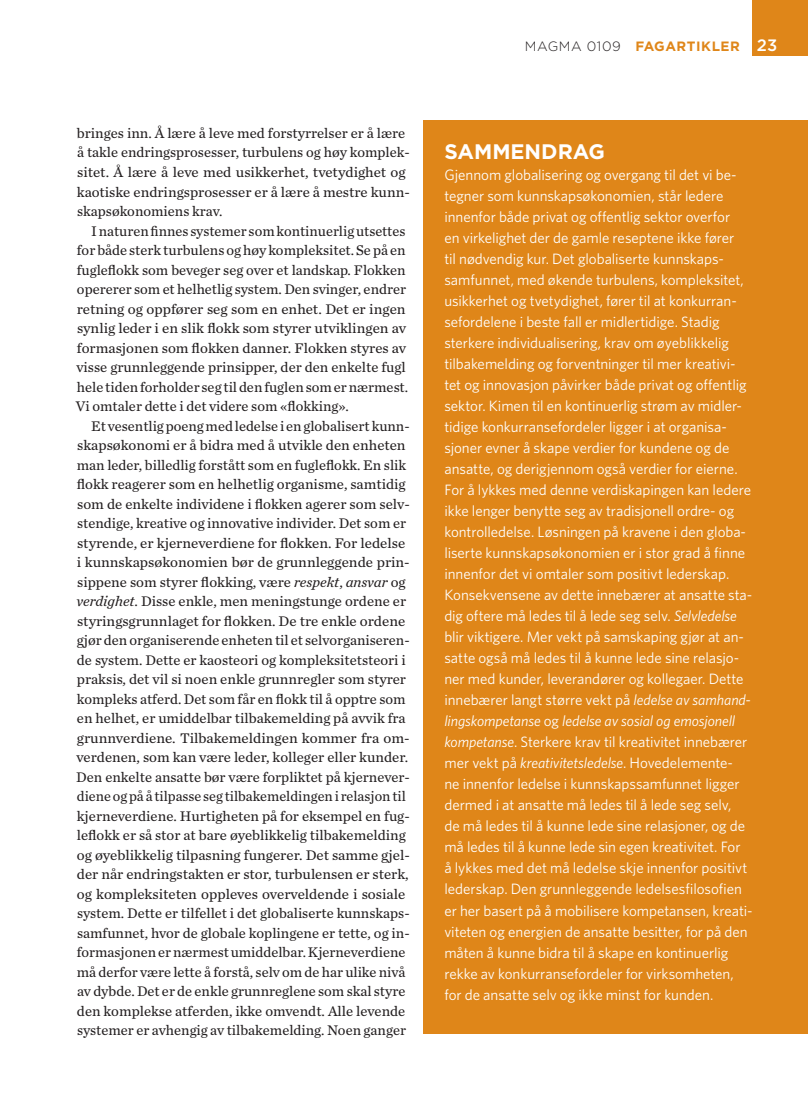
<style>
.page{position:relative;width:808px;height:1106px;background:#fff}
.page>*{position:absolute;margin:0;border:0;box-sizing:border-box;transform-origin:0 0}
.Sammendrag_tittel{font:700 21px "Gotham";color:#fff}
.Pagina{font:500 16.5px "Gotham";color:#fff}
.Sammendrag_første{font:15px/21px "Whitney";letter-spacing:-.005em;color:#fff}
.Brød1___f_b1{font:14.55px/19.5px "Chronicle Text G2";color:#231f20}
.Brød1_Første-__f_b1{font:14.55px/19.5px "Chronicle Text G2";color:#231f20}
.Kolumne{font:700 13.5px "Gotham";letter-spacing:.04em;color:#df8619}
.s1{font-style:italic}
.s2{font-weight:300;color:#231f20}
</style>
<div class="page">
<div style="left:753px;top:0;width:55px;height:55px;background:#df8619"></div>
<div style="left:423px;top:120px;width:385px;height:913px;background:#df8619"></div>
<p class="Brød1_Første-__f_b1" style="left:77px;top:123px;width:333px">bringes inn. Å lære å leve med forstyrrelser er å lære å takle endringsprosesser, turbulens og høy komplek&shy;sitet. Å lære å leve med usikkerhet, tvetydighet og kaotiske endringsprosesser er å lære å mestre kunn&shy;skapsøkonomiens krav.</p>
<p class="Brød1___f_b1" style="left:76px;top:220px;width:334px;text-indent:15px">I naturen finnes systemer som kontinuerlig utsettes for både sterk turbulens og høy kompleksitet. Se på en fugleflokk som beveger seg over et landskap. Flokken opererer som et helhetlig system. Den svinger, endrer retning og oppfører seg som en enhet. Det er ingen synlig leder i en slik flokk som styrer utviklingen av formasjonen som flokken danner. Flokken styres av visse grunnleggende prinsipper, der den enkelte fugl hele tiden forholder seg til den fuglen som er nærmest.<br>Vi omtaler dette i det videre som «flokking».</p>
<p class="Brød1___f_b1" style="left:76px;top:415px;width:334px;text-indent:15px">Et vesentlig poeng med ledelse i en globalisert kunn&shy;skapsøkonomi er å bidra med å utvikle den enheten man leder, billedlig forstått som en fugleflokk. En slik flokk reagerer som en helhetlig organisme, samtidig som de enkelte individene i flokken agerer som selv&shy;stendige, kreative og innovative individer. Det som er styrende, er kjerneverdiene for flokken. For ledelse i kunnskapsøkonomien bør de grunnleggende prin&shy;sippene som styrer flokking, være <span class="s1">respekt</span>, <span class="s1">ansvar</span> og <span class="s1">verdighet</span>. Disse enkle, men meningstunge ordene er styringsgrunnlaget for flokken. De tre enkle ordene gjør den organiserende enheten til et selvorganiseren&shy;de system. Dette er kaosteori og kompleksitetsteori i praksis, det vil si noen enkle grunnregler som styrer kompleks atferd. Det som får en flokk til å opptre som en helhet, er umiddelbar tilbakemelding på avvik fra grunnverdiene. Tilbakemeldingen kommer fra om&shy;verdenen, som kan være leder, kolleger eller kunder.<br>Den enkelte ansatte bør være forpliktet på kjernever&shy;diene og på å tilpasse seg tilbakemeldingen i relasjon til kjerneverdiene. Hurtigheten på for eksempel en fug&shy;leflokk er så stor at bare øyeblikkelig tilbakemelding og øyeblikkelig tilpasning fungerer. Det samme gjel&shy;der når endringstakten er stor, turbulensen er sterk, og kompleksiteten oppleves overveldende i sosiale system. Dette er tilfellet i det globaliserte kunnskaps&shy;samfunnet, hvor de globale koplingene er tette, og in&shy;formasjonen er nærmest umiddelbar. Kjerneverdiene må derfor være lette å forstå, selv om de har ulike nivå av dybde. Det er de enkle grunnreglene som skal styre den komplekse atferden, ikke omvendt. Alle levende systemer er avhengig av tilbakemelding. Noen ganger</p>
<p class="Kolumne" style="left:525px;top:38px;width:217px"><span class="s2">MAGMA 0109</span> FAGARTIKLER</p>
<p class="Pagina" style="left:757px;top:36px;width:22px">23</p>
<p class="Sammendrag_tittel" style="left:444px;top:140px;width:162px">SAMMENDRAG</p>
<p class="Sammendrag_første" style="left:444px;top:164px;width:310px">Gjennom globalisering og overgang til det vi be&shy;tegner som kunnskapsøkonomien, står ledere innenfor både privat og offentlig sektor overfor<br>en virkelighet der de gamle reseptene ikke fører<br>til nødvendig kur. Det globaliserte kunnskaps&shy;samfunnet, med økende turbulens, kompleksitet, usikkerhet og tvetydighet, fører til at konkurran&shy;sefordelene i beste fall er midlertidige. Stadig sterkere individualisering, krav om øyeblikkelig tilbakemelding og forventninger til mer kreativi&shy;tet og innovasjon påvirker både privat og offentlig sektor. Kimen til en kontinuerlig strøm av midler&shy;tidige konkurransefordeler ligger i at organisa&shy;sjoner evner å skape verdier for kundene og de ansatte, og derigjennom også verdier for eierne.<br>For å lykkes med denne verdiskapingen kan ledere ikke lenger benytte seg av tradisjonell ordre- og kontrolledelse. Løsningen på kravene i den globa&shy;liserte kunnskapsøkonomien er i stor grad å finne innenfor det vi omtaler som positivt lederskap.<br>Konsekvensene av dette innebærer at ansatte sta&shy;dig oftere må ledes til å lede seg selv. <span class="s1">Selvledelse </span>blir viktigere. Mer vekt på samskaping gjør at an&shy;satte også må ledes til å kunne lede sine relasjo&shy;ner med kunder, leverandører og kollegaer. Dette innebærer langt større vekt på <span class="s1">ledelse av samhand&shy;lingskompetanse</span> og <span class="s1">ledelse av sosial og emosjonell kompetanse</span>. Sterkere krav til kreativitet innebærer mer vekt på <span class="s1">kreativitetsledelse</span>. Hovedelemente-<br>ne innenfor ledelse i kunnskapssamfunnet ligger dermed i at ansatte må ledes til å lede seg selv,<br>de må ledes til å kunne lede sine relasjoner, og de må ledes til å kunne lede sin egen kreativitet. For<br>å lykkes med det må ledelse skje innenfor positivt lederskap. Den grunnleggende ledelsesfilosofien er her basert på å mobilisere kompetansen, kreati&shy;viteten og energien de ansatte besitter, for på den måten å kunne bidra til å skape en kontinuerlig rekke av konkurransefordeler for virksomheten, for de ansatte selv og ikke minst for kunden.</p>
</div>
